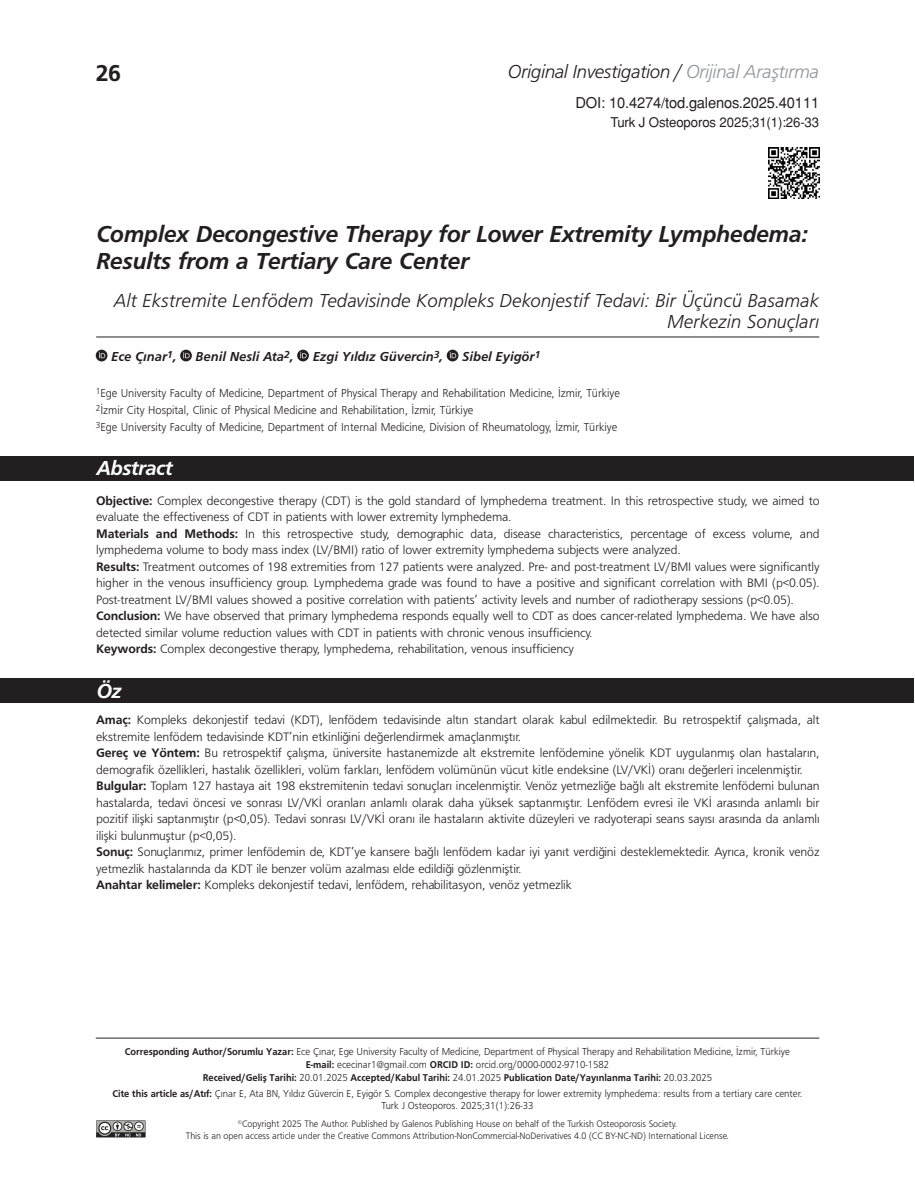
<style>
.page{position:relative;width:915px;height:1191px;background:#fff}
.page>*{position:absolute;margin:0;border:0;box-sizing:border-box;transform-origin:0 0}
._1__BASLIK{font:24px/27px "Frugal Bold Italic Tr";letter-spacing:-.015em;color:#231f20}
.t1{font:24px "Frugal Bold Tr";color:#231f20}
.t2{font:21px "Frugal Bold Italic Tr";letter-spacing:-.025em;color:#fff}
._2__BASLIK{font:19.5px/21px "Frugal Italic Tr";color:#231f20;text-align:right}
._2__BASLIK-2{font:19.5px "Frugal Italic Tr";letter-spacing:-.025em;color:#231f20}
.t3{font:15px "Helvetica Normal Tr";letter-spacing:-.01em;color:#231f20}
.YAZARLAR{font:13.5px "Frugal Bold Italic Tr";color:#231f20}
.SAYFA_NO{font:13.5px "Helvetica Normal Tr";letter-spacing:-.01em;color:#231f20}
.OZET{font:12.75px/16.5px "Frugal Normal Tr";letter-spacing:-.01em;color:#231f20}
.KURUM{font:12px "Frugal Normal Tr";color:#231f20;scale:.95 1}
.adres{font:10.5px "Frugal Normal Tr";color:#231f20;scale:.95 1}
.CİTE{font:10.5px/12px "Frugal Normal Tr";color:#231f20;text-align:center;scale:.95 1}
.adres-2{font:10.2px "Frugal Bold Tr";color:#231f20;scale:.95 1}
.t4{font:9.75px/12px "Frugal Normal Tr";color:#231f20;text-align:center;scale:.95 1}
.s1{color:#939598}
.s2{font-family:"Frugal Bold Tr"}
.s3{font-family:"Frugal Bold Tr";font-size:10.2px}
.s4{font-family:"Frugal Normal Tr";font-size:10.5px}
</style>
<div class="page">
<svg style="left:96px;top:1120px;width:49px;height:17px"></svg>
<div style="left:0;top:456px;width:913px;height:24px;background:#231f20"></div>
<div style="left:0;top:678px;width:913px;height:25px;background:#231f20"></div>
<img style="left:768px;top:147px;width:51px;height:51px">
<hr style="left:96px;top:1037px;width:723px;height:1px;background:#231f20">
<svg style="left:96px;top:350px;width:11px;height:11px"></svg>
<svg style="left:99px;top:352px;width:6px;height:6px"></svg>
<svg style="left:180px;top:350px;width:12px;height:11px"></svg>
<svg style="left:183px;top:352px;width:6px;height:6px"></svg>
<svg style="left:297px;top:350px;width:12px;height:11px"></svg>
<svg style="left:300px;top:352px;width:6px;height:6px"></svg>
<svg style="left:446px;top:350px;width:12px;height:11px"></svg>
<svg style="left:449px;top:352px;width:7px;height:6px"></svg>
<hr style="left:96px;top:336px;width:723px;height:1px;background:#231f20">
<h1 class="t1" style="left:96px;top:59px;width:27px">26</h1>
<h3 class="_2__BASLIK-2" style="left:508px;top:60px;width:313px">Original Investigation / <span class="s1">Orijinal Araştırma</span></h3>
<p class="t3" style="left:575px;top:94px;width:245px">DOI: 10.4274/tod.galenos.2025.40111</p>
<p class="SAYFA_NO" style="left:610px;top:114px;width:210px">Turk J Osteoporos 2025;31(1):26-33</p>
<p class="_1__BASLIK" style="left:96px;top:220px;width:713px">Complex Decongestive Therapy for Lower Extremity Lymphedema:<br>Results from a Tertiary Care Center</p>
<p class="_2__BASLIK" style="left:114px;top:290px;width:706px">Alt Ekstremite Lenfödem Tedavisinde Kompleks Dekonjestif Tedavi: Bir Üçüncü Basamak<br>Merkezin Sonuçları</p>
<p class="YAZARLAR" style="left:111px;top:349px;width:67px">Ece Çınar<sup>1</sup>,</p>
<p class="YAZARLAR" style="left:195px;top:349px;width:99px">Benil Nesli Ata<sup>2</sup>,</p>
<p class="YAZARLAR" style="left:312px;top:349px;width:132px">Ezgi Yıldız Güvercin<sup>3</sup>,</p>
<p class="YAZARLAR" style="left:462px;top:349px;width:80px">Sibel Eyigör<sup>1</sup></p>
<p class="KURUM" style="left:96px;top:386px;width:553px"><sup>1</sup>Ege University Faculty of Medicine, Department of Physical Therapy and Rehabilitation Medicine, İzmir, Türkiye</p>
<p class="KURUM" style="left:96px;top:403px;width:399px"><sup>2</sup>İzmir City Hospital, Clinic of Physical Medicine and Rehabilitation, İzmir, Türkiye</p>
<p class="KURUM" style="left:96px;top:420px;width:550px"><sup>3</sup>Ege University Faculty of Medicine, Department of Internal Medicine, Division of Rheumatology, İzmir, Türkiye</p>
<p class="t2" style="left:96px;top:456px;width:78px">Abstract</p>
<p class="OZET" style="left:96px;top:492px;width:724px"><span class="s2">Objective:</span> Complex decongestive therapy (CDT) is the gold standard of lymphedema treatment. In this retrospective study, we aimed to evaluate the effectiveness of CDT in patients with lower extremity lymphedema.</p>
<p class="OZET" style="left:96px;top:525px;width:724px"><span class="s2">Materials and Methods:</span> In this retrospective study, demographic data, disease characteristics, percentage of excess volume, and lymphedema volume to body mass index (LV/BMI) ratio of lower extremity lymphedema subjects were analyzed.</p>
<p class="OZET" style="left:96px;top:558px;width:724px;text-align:justify"><span class="s2">Results:</span> Treatment outcomes of 198 extremities from 127 patients were analyzed. Pre- and post-treatment LV/BMI values were significantly higher in the venous insufficiency group. Lymphedema grade was found to have a positive and significant correlation with BMI (p&lt;0.05).<br>Post-treatment LV/BMI values showed a positive correlation with patients’ activity levels and number of radiotherapy sessions (p&lt;0.05).</p>
<p class="OZET" style="left:96px;top:607px;width:724px"><span class="s2">Conclusion:</span> We have observed that primary lymphedema responds equally well to CDT as does cancer-related lymphedema. We have also detected similar volume reduction values with CDT in patients with chronic venous insufficiency.</p>
<p class="OZET" style="left:96px;top:640px;width:479px"><span class="s2">Keywords:</span> Complex decongestive therapy, lymphedema, rehabilitation, venous insufficiency</p>
<p class="t2" style="left:96px;top:678px;width:27px">Öz</p>
<p class="OZET" style="left:96px;top:711px;width:724px"><span class="s2">Amaç:</span> Kompleks dekonjestif tedavi (KDT), lenfödem tedavisinde altın standart olarak kabul edilmektedir. Bu retrospektif çalışmada, alt ekstremite lenfödem tedavisinde KDT’nin etkinliğini değerlendirmek amaçlanmıştır.</p>
<p class="OZET" style="left:96px;top:744px;width:724px"><span class="s2">Gereç ve Yöntem:</span> Bu retrospektif çalışma, üniversite hastanemizde alt ekstremite lenfödemine yönelik KDT uygulanmış olan hastaların, demografik özellikleri, hastalık özellikleri, volüm farkları, lenfödem volümünün vücut kitle endeksine (LV/VKİ) oranı değerleri incelenmiştir.</p>
<p class="OZET" style="left:96px;top:777px;width:724px;text-align:justify"><span class="s2">Bulgular:</span> Toplam 127 hastaya ait 198 ekstremitenin tedavi sonuçları incelenmiştir. Venöz yetmezliğe bağlı alt ekstremite lenfödemi bulunan hastalarda, tedavi öncesi ve sonrası LV/VKİ oranları anlamlı olarak daha yüksek saptanmıştır. Lenfödem evresi ile VKİ arasında anlamlı bir pozitif ilişki saptanmıştır (p&lt;0,05). Tedavi sonrası LV/VKİ oranı ile hastaların aktivite düzeyleri ve radyoterapi seans sayısı arasında da anlamlı ilişki bulunmuştur (p&lt;0,05).</p>
<p class="OZET" style="left:96px;top:843px;width:724px"><span class="s2">Sonuç:</span> Sonuçlarımız, primer lenfödemin de, KDT’ye kansere bağlı lenfödem kadar iyi yanıt verdiğini desteklemektedir. Ayrıca, kronik venöz yetmezlik hastalarında da KDT ile benzer volüm azalması elde edildiği gözlenmiştir.</p>
<p class="OZET" style="left:96px;top:876px;width:477px"><span class="s2">Anahtar kelimeler:</span> Kompleks dekonjestif tedavi, lenfödem, rehabilitasyon, venöz yetmezlik</p>
<p class="adres" style="left:125px;top:1046px;width:701px"><span class="s3">Corresponding Author/Sorumlu Yazar:</span> Ece Çınar, Ege University Faculty of Medicine, Department of Physical Therapy and Rehabilitation Medicine, İzmir, Türkiye</p>
<p class="adres" style="left:306px;top:1058px;width:321px"><span class="s3">E-mail:</span> ececinar1@gmail.com <span class="s3">ORCID ID:</span> orcid.org/0000-0002-9710-1582</p>
<p class="adres-2" style="left:203px;top:1071px;width:537px">Received/Geliş Tarihi: <span class="s4">20.01.2025</span> Accepted/Kabul Tarihi: <span class="s4">24.01.2025</span> Publication Date/Yayınlanma Tarihi: <span class="s4">20.03.2025</span></p>
<p class="CİTE" style="left:112px;top:1087px;width:727px"><span class="s3">Cite this article as/Atıf:</span> Çınar E, Ata BN, Yıldız Güvercin E, Eyigör S. Complex decongestive therapy for lower extremity lymphedema: results from a tertiary care center.<br>Turk J Osteoporos. 2025;31(1):26-33</p>
<p class="t4" style="left:186px;top:1117px;width:573px"><sup>©</sup>Copyright 2025 The Author. Published by Galenos Publishing House on behalf of the Turkish Osteoporosis Society.<br>This is an open access article under the Creative Commons Attribution-NonCommercial-NoDerivatives 4.0 (CC BY-NC-ND) International License.</p>
</div>
